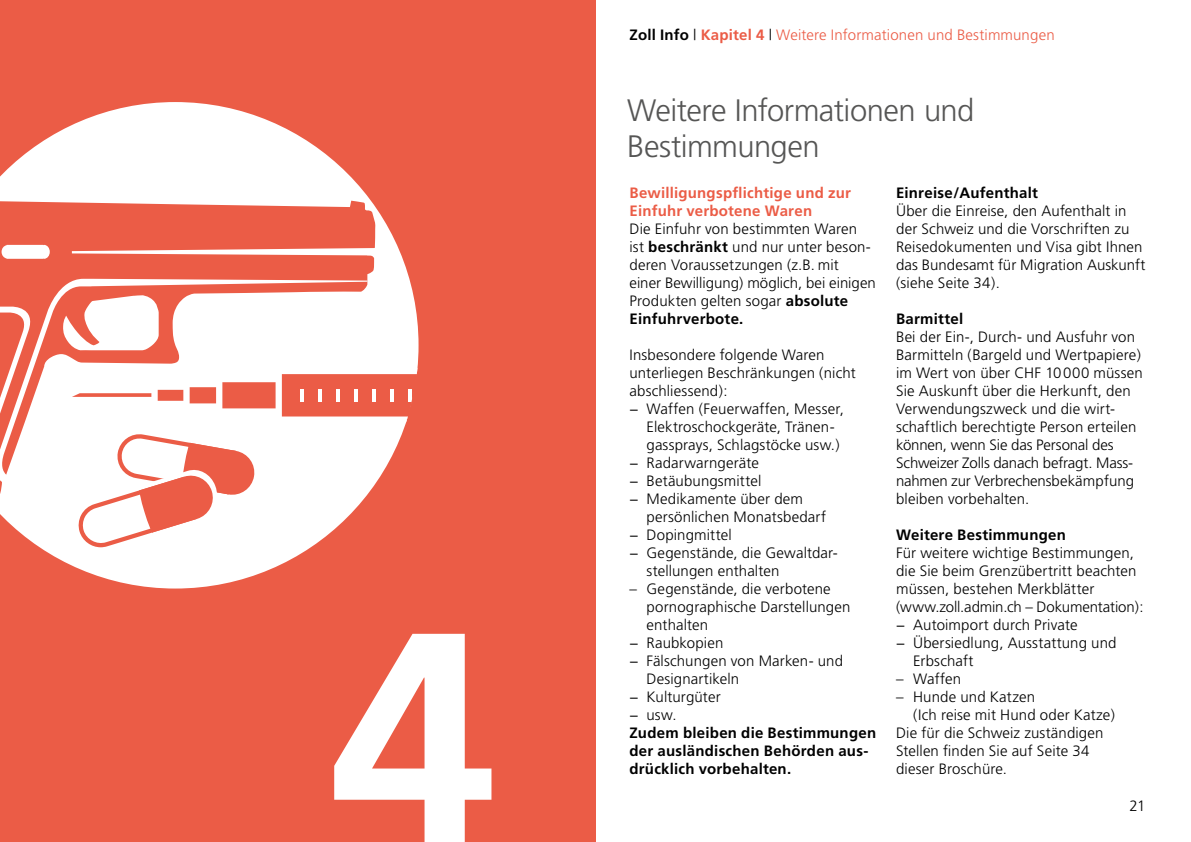
<style>
.page{position:relative;width:1191px;height:842px;background:#fff}
.page>*{position:absolute;margin:0;border:0;box-sizing:border-box;transform-origin:0 0}
.t1{font:300 31px/36px "Frutiger";letter-spacing:-.02em;color:#565655}
.t2{font:300 15px/18px "Frutiger";letter-spacing:.01em;color:#000}
.t3{font:700 15px/18px "Frutiger";letter-spacing:.015em;color:#000}
.t4{font:300 15px "Frutiger";letter-spacing:.01em;color:#eb5c46}
.t5{font:700 15px/18px "Frutiger";letter-spacing:.015em;color:#eb5c46}
.t6{font:300 15px "Frutiger";letter-spacing:-.01em;color:#000}
.s1{font-weight:700;color:#000}
.s2{color:#000}
.s3{font-weight:700}
</style>
<div class="page">
<div style="left:0;top:0;width:595px;height:842px;background:#eb5c46"></div>
<svg style="left:0;top:102px;width:418px;height:486px;fill:#fff"></svg>
<svg style="left:78px;top:512px;width:178px;height:35px"></svg>
<svg style="left:0;top:192px;width:375px;height:320px"></svg>
<svg style="left:72px;top:248px;width:305px;height:7px"></svg>
<svg style="left:2px;top:245px;width:48px;height:14px"></svg>
<svg style="left:0;top:279px;width:367px;height:206px;fill:#fff"></svg>
<svg style="left:334px;top:634px;width:157px;height:208px"></svg>
<svg style="left:72px;top:368px;width:346px;height:55px"></svg>
<p class="t4" style="left:629px;top:26px;width:426px"><span class="s1">Zoll Info</span> <span class="s2">|</span> <span class="s3">Kapitel 4</span> <span class="s2">|</span> Weitere Informationen und Bestimmungen</p>
<h1 class="t1" style="left:627px;top:92px;width:349px">Weitere Informationen und<br>Bestimmungen</h1>
<p class="t5" style="left:629px;top:184px;width:223px">Bewilligungspflichtige und zur<br>Einfuhr verbotene Waren</p>
<p class="t2" style="left:629px;top:220px;width:248px">Die Einfuhr von bestimmten Waren<br>ist <span class="s3">beschränkt</span> und nur unter beson&shy;deren Voraussetzungen (z.B. mit<br>einer Bewilligung) möglich, bei einigen<br>Produkten gelten sogar <span class="s3">absolute<br>Einfuhrverbote.</span></p>
<p class="t2" style="left:629px;top:346px;width:196px">Insbesondere folgende Waren</p>
<p class="t2" style="left:629px;top:364px;width:228px">unterliegen Beschränkungen (nicht</p>
<p class="t2" style="left:629px;top:382px;width:100px">abschliessend):</p>
<p class="t2" style="left:629px;top:400px;width:216px">− Waffen (Feuerwaffen, Messer,</p>
<p class="t2" style="left:646px;top:418px;width:190px">Elektroschockgeräte, Tränen-</p>
<p class="t2" style="left:646px;top:436px;width:195px">gassprays, Schlagstöcke usw.)</p>
<p class="t2" style="left:629px;top:454px;width:131px">− Radarwarngeräte</p>
<p class="t2" style="left:629px;top:472px;width:133px">− Betäubungsmittel</p>
<p class="t2" style="left:629px;top:490px;width:175px">− Medikamente über dem</p>
<p class="t2" style="left:646px;top:508px;width:181px">persönlichen Monatsbedarf</p>
<p class="t2" style="left:629px;top:526px;width:104px">− Dopingmittel</p>
<p class="t2" style="left:629px;top:544px;width:210px">− Gegenstände, die Gewaltdar-</p>
<p class="t2" style="left:646px;top:562px;width:134px">stellungen enthalten</p>
<p class="t2" style="left:629px;top:580px;width:203px">– Gegenstände, die verbotene</p>
<p class="t2" style="left:646px;top:598px;width:205px">pornographische Darstellungen</p>
<p class="t2" style="left:646px;top:616px;width:63px">enthalten</p>
<p class="t2" style="left:629px;top:634px;width:95px">− Raubkopien</p>
<p class="t2" style="left:629px;top:652px;width:215px">− Fälschungen von Marken- und</p>
<p class="t2" style="left:646px;top:670px;width:94px">Designartikeln</p>
<p class="t2" style="left:629px;top:688px;width:93px">− Kulturgüter</p>
<p class="t2" style="left:629px;top:706px;width:49px">− usw.</p>
<p class="t3" style="left:629px;top:724px;width:248px">Zudem bleiben die Bestimmungen der ausländischen Behörden aus&shy;drücklich vorbehalten.</p>
<p class="t3" style="left:896px;top:184px;width:143px">Einreise/Aufenthalt</p>
<p class="t2" style="left:896px;top:202px;width:251px">Über die Einreise, den Aufenthalt in der Schweiz und die Vorschriften zu<br>Reisedokumenten und Visa gibt Ihnen das Bundesamt für Migration Auskunft (siehe Seite 34).</p>
<p class="t3" style="left:896px;top:310px;width:69px">Barmittel</p>
<p class="t2" style="left:896px;top:328px;width:248px">Bei der Ein-, Durch- und Ausfuhr von Barmitteln (Bargeld und Wertpapiere) im Wert von über CHF 10000 müssen Sie Auskunft über die Herkunft, den Verwendungszweck und die wirt&shy;schaftlich berechtigte Person erteilen können, wenn Sie das Personal des Schweizer Zolls danach befragt. Mass&shy;nahmen zur Verbrechensbekämpfung bleiben vorbehalten.</p>
<p class="t3" style="left:896px;top:526px;width:171px">Weitere Bestimmungen</p>
<p class="t2" style="left:896px;top:544px;width:239px">Für weitere wichtige Bestimmungen,</p>
<p class="t2" style="left:896px;top:562px;width:242px">die Sie beim Grenzübertritt beachten</p>
<p class="t2" style="left:896px;top:580px;width:200px">müssen, bestehen Merkblätter</p>
<p class="t6" style="left:896px;top:598px;width:249px">(www.zoll.admin.ch – Dokumentation):</p>
<p class="t2" style="left:896px;top:616px;width:183px">− Autoimport durch Private</p>
<p class="t2" style="left:896px;top:634px;width:222px">− Übersiedlung, Ausstattung und</p>
<p class="t2" style="left:913px;top:652px;width:62px">Erbschaft</p>
<p class="t2" style="left:896px;top:670px;width:66px">– Waffen</p>
<p class="t2" style="left:896px;top:688px;width:140px">– Hunde und Katzen</p>
<p class="t2" style="left:913px;top:706px;width:203px">(Ich reise mit Hund oder Katze)</p>
<p class="t2" style="left:896px;top:724px;width:209px">Die für die Schweiz zuständigen</p>
<p class="t2" style="left:896px;top:742px;width:195px">Stellen finden Sie auf Seite 34</p>
<p class="t2" style="left:896px;top:760px;width:112px">dieser Broschüre.</p>
<p class="t2" style="left:1129px;top:797px;width:18px">21</p>
</div>
